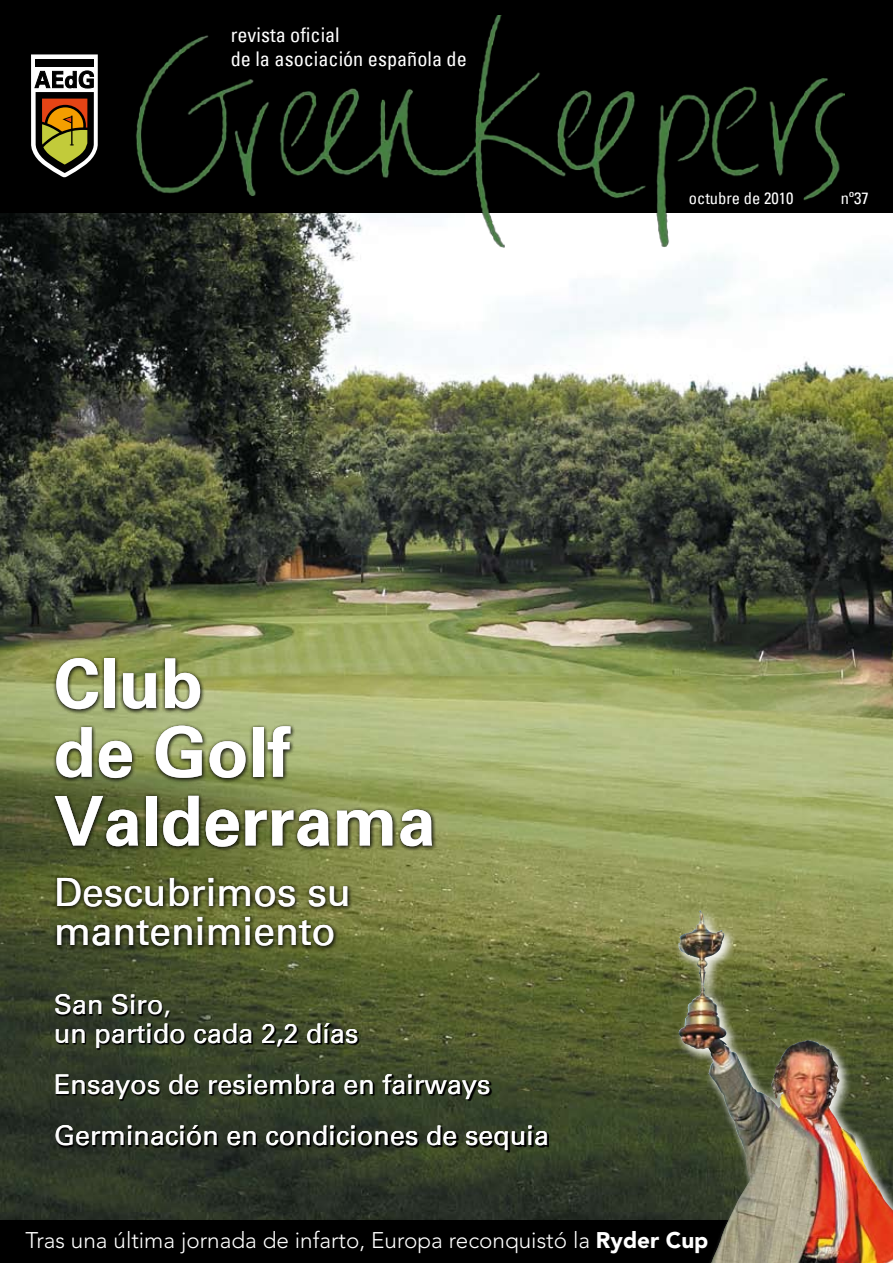
<style>
.page{position:relative;width:893px;height:1263px;background:#fff}
.page>*{position:absolute;margin:0;border:0;box-sizing:border-box;transform-origin:0 0}
.t1{font:700 68.7px/68.7px "Univers LT Std";color:#fff}
.t2{font:39px/39.5px "Univers LT Std";color:#fff}
.t3{font:27px/51px "Univers LT Std";color:#fff}
.t4{font:300 22.5px "Avenir";color:#fff}
.t5{font:condensed 20.25px/24.3px "Univers LT Std";color:#fff}
.t6{font:condensed 16.5px "Univers LT Std";color:#fff}
.s1{font-weight:900}
</style>
<div class="page">
<img style="left:0;top:213px;width:893px;height:1007px">
<div style="left:0;top:0;width:893px;height:213px;background:#000"></div>
<img style="left:115px;top:15px;width:729px;height:232px">
<svg style="left:31px;top:54px;width:67px;height:124px"></svg>
<div style="left:36px;top:59px;width:58px;height:8px;background:#000"></div>
<div style="left:52px;top:655px;width:385px;height:296px;background:#000;opacity:.5"></div>
<div style="left:56px;top:995px;width:493px;height:157px;background:#000;opacity:.75"></div>
<div style="left:0;top:1220px;width:893px;height:43px;background:#000"></div>
<div style="left:673px;top:905px;width:220px;height:358px;background:#fff;opacity:.75"></div>
<p class="t5" style="left:231px;top:22px;width:238px">revista oficial<br>de la asociación española de</p>
<p class="t6" style="left:689px;top:188px;width:106px">octubre de 2010</p>
<p class="t6" style="left:841px;top:188px;width:29px">nº37</p>
<h1 class="t1" style="left:54px;top:650px;width:383px">Club<br>de Golf<br>Valderrama</h1>
<h2 class="t2" style="left:54px;top:872px;width:298px">Descubrimos su mantenimiento</h2>
<p class="t3" style="left:54px;top:979px;width:119px">San Siro,</p>
<p class="t3" style="left:54px;top:1008px;width:497px">un partido cada 2,2 días<br>Ensayos de resiembra en fairways<br>Germinación en condiciones de sequia</p>
<p class="t4" style="left:26px;top:1227px;width:684px">Tras una última jornada de infarto, Europa reconquistó la <span class="s1">Ryder Cup</span></p>
</div>
